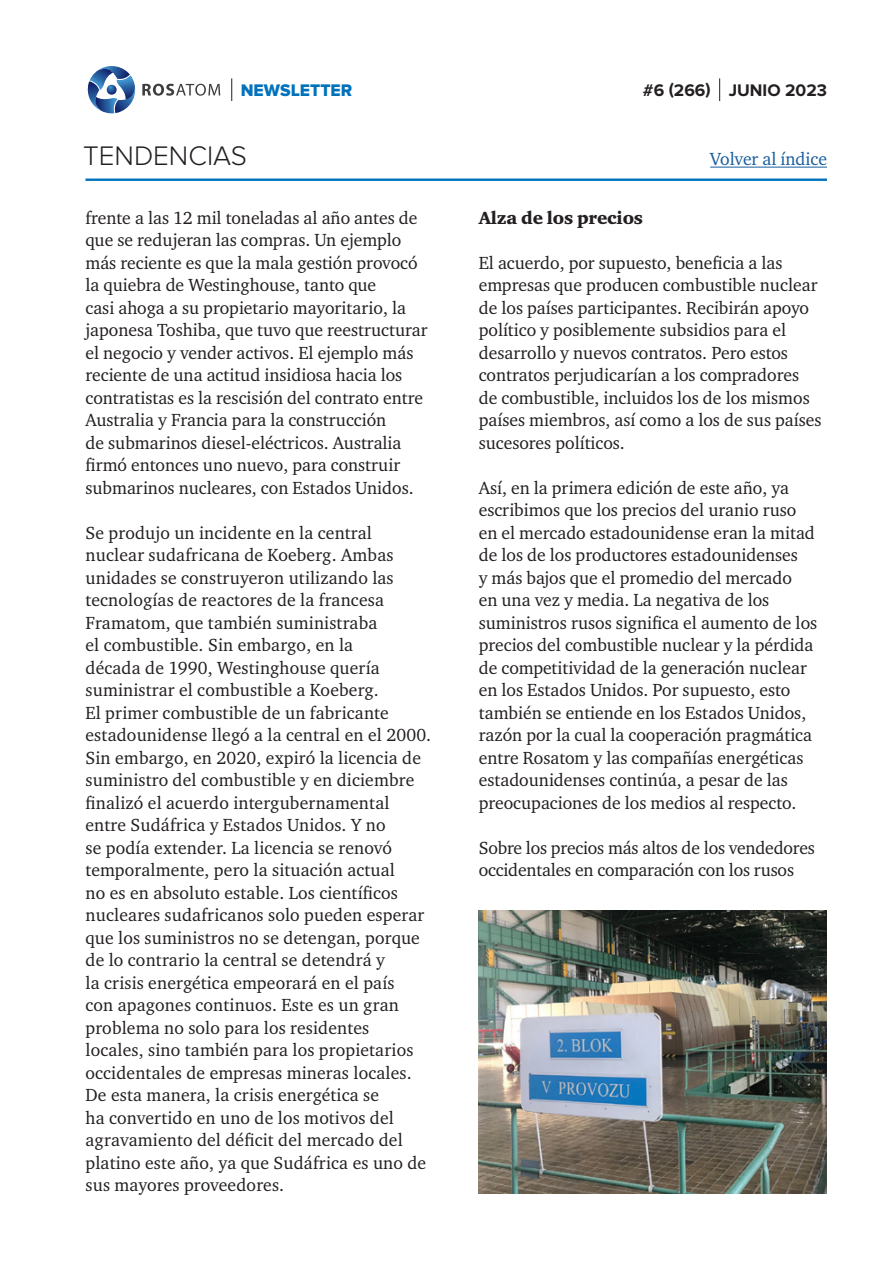
<style>
.page{position:relative;width:893px;height:1263px;background:#fff}
.page>*{position:absolute;margin:0;border:0;box-sizing:border-box;transform-origin:0 0}
.t1{font:300 27.9px "Proxima Nova";color:#231f20}
.main_text{font:18px/22.5px "Charter ITC";color:#231f20}
.subtitle{font:18px "Charter Black ITC";letter-spacing:-.01em;color:#231f20}
.t2{font:18px "Charter ITC";color:#175d9e}
.t3{font:700 17.4px "Proxima Nova";color:#231f20}
.t4{font:17.4px "Proxima Nova Extrabld";color:#0072bc}
</style>
<div class="page">
<hr style="left:86px;top:179px;width:741px;height:2px;background:#0072bc">
<svg style="left:87px;top:66px;width:49px;height:48px"></svg>
<svg style="left:142px;top:84px;width:78px;height:12px"></svg>
<svg style="left:231px;top:78px;width:1px;height:23px"></svg>
<hr style="left:710px;top:167px;width:117px;height:1px;background:#175d9e">
<svg style="left:719px;top:78px;width:1px;height:23px"></svg>
<img style="left:479px;top:910px;width:348px;height:284px">
<p class="t4" style="left:241px;top:80px;width:113px">NEWSLETTER</p>
<p class="t3" style="left:643px;top:80px;width:186px">#6 (266) JUNIO 2023</p>
<h1 class="t1" style="left:83px;top:140px;width:165px">TENDENCIAS</h1>
<p class="t2" style="left:710px;top:148px;width:118px">Volver al índice</p>
<p class="main_text" style="left:86px;top:206px;width:343px">frente a las 12 mil toneladas al año antes de que se redujeran las compras. Un ejemplo más reciente es que la mala gestión provocó la quiebra de Westinghouse, tanto que<br>casi ahoga a su propietario mayoritario, la japonesa Toshiba, que tuvo que reestructurar el negocio y vender activos. El ejemplo más reciente de una actitud insidiosa hacia los contratistas es la rescisión del contrato entre Australia y Francia para la construcción<br>de submarinos diesel-eléctricos. Australia firmó entonces uno nuevo, para construir submarinos nucleares, con Estados Unidos.</p>
<p class="main_text" style="left:86px;top:521px;width:347px">Se produjo un incidente en la central nuclear sudafricana de Koeberg. Ambas unidades se construyeron utilizando las tecnologías de reactores de la francesa Framatom, que también suministraba<br>el combustible. Sin embargo, en la<br>década de 1990, Westinghouse quería suministrar el combustible a Koeberg.<br>El primer combustible de un fabricante estadounidense llegó a la central en el 2000.<br>Sin embargo, en 2020, expiró la licencia de suministro del combustible y en diciembre finalizó el acuerdo intergubernamental entre Sudáfrica y Estados Unidos. Y no<br>se podía extender. La licencia se renovó temporalmente, pero la situación actual<br>no es en absoluto estable. Los científicos nucleares sudafricanos solo pueden esperar que los suministros no se detengan, porque de lo contrario la central se detendrá y<br>la crisis energética empeorará en el país<br>con apagones continuos. Este es un gran problema no solo para los residentes locales, sino también para los propietarios occidentales de empresas mineras locales.<br>De esta manera, la crisis energética se<br>ha convertido en uno de los motivos del agravamiento del déficit del mercado del platino este año, ya que Sudáfrica es uno de sus mayores proveedores.</p>
<p class="subtitle" style="left:479px;top:206px;width:166px">Alza de los precios</p>
<p class="main_text" style="left:479px;top:251px;width:344px">El acuerdo, por supuesto, beneficia a las empresas que producen combustible nuclear de los países participantes. Recibirán apoyo político y posiblemente subsidios para el desarrollo y nuevos contratos. Pero estos contratos perjudicarían a los compradores de combustible, incluidos los de los mismos países miembros, así como a los de sus países sucesores políticos.</p>
<p class="main_text" style="left:479px;top:476px;width:340px">Así, en la primera edición de este año, ya escribimos que los precios del uranio ruso en el mercado estadounidense eran la mitad de los de los productores estadounidenses<br>y más bajos que el promedio del mercado<br>en una vez y media. La negativa de los suministros rusos significa el aumento de los precios del combustible nuclear y la pérdida de competitividad de la generación nuclear en los Estados Unidos. Por supuesto, esto también se entiende en los Estados Unidos, razón por la cual la cooperación pragmática entre Rosatom y las compañías energéticas estadounidenses continúa, a pesar de las preocupaciones de los medios al respecto.</p>
<p class="main_text" style="left:479px;top:836px;width:338px">Sobre los precios más altos de los vendedores occidentales en comparación con los rusos</p>
</div>
